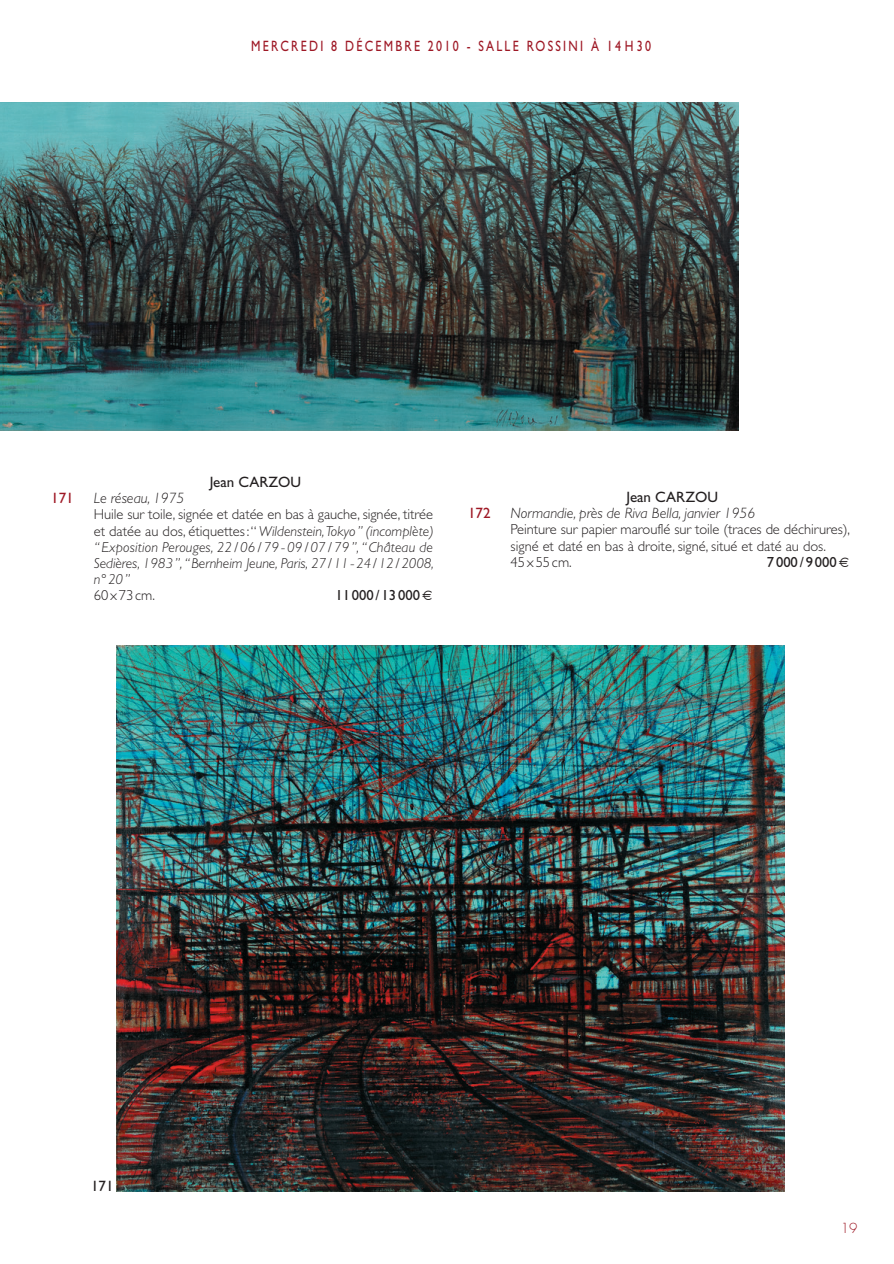
<style>
.page{position:relative;width:894px;height:1264px;background:#fff}
.page>*{position:absolute;margin:0;border:0;box-sizing:border-box;transform-origin:0 0}
.t1{font:italic 300 15px "Gill Sans";color:#231f20}
.t2{font:15px "Gill Sans";letter-spacing:.19em;color:#9e1825;scale:.8 1}
.t3{font:15px "Gill Sans";color:#231f20}
.t4{font:15px "Gill Sans";letter-spacing:.19em;color:#9e1825}
.t5{font:14.7px "Gill Sans";color:#231f20}
.t6{font:italic 300 14.4px/16.2px "Gill Sans";letter-spacing:-.005em;color:#231f20;text-align:justify}
.t7{font:300 14.4px/16.2px "Gill Sans";letter-spacing:-.005em;color:#231f20}
.t8{font:300 13.5px "Futura";color:#9e1825}
.s1{font-style:normal}
</style>
<div class="page">
<img style="left:0;top:102px;width:739px;height:328px">
<img style="left:116px;top:645px;width:668px;height:546px">
<p class="t2" style="left:251px;top:40px;width:502px">MERCREDI 8 DÉCEMBRE 2010 - SALLE ROSSINI À 14H30</p>
<p class="t4" style="left:51px;top:493px;width:24px">171</p>
<p class="t3" style="left:210px;top:477px;width:93px">Jean CARZOU</p>
<p class="t1" style="left:94px;top:493px;width:92px">Le réseau, 1975</p>
<p class="t6" style="left:94px;top:508px;width:341px"><span class="s1">Huile sur toile, signée et datée en bas à gauche, signée, titrée et datée au dos, étiquettes: “</span>Wildenstein, Tokyo” (incomplète) “ Exposition Perouges, 22 / 06 / 79 - 09 / 07 / 79 ”, “ Château de Sedières, 1983”, “Bernheim Jeune, Paris, 27/11-24/12/2008, n°20”</p>
<p class="t7" style="left:94px;top:588px;width:63px">60 x 73 cm.</p>
<p class="t5" style="left:335px;top:590px;width:86px">11000 / 13000</p>
<p class="t4" style="left:468px;top:508px;width:24px">172</p>
<p class="t3" style="left:626px;top:492px;width:93px">Jean CARZOU</p>
<p class="t1" style="left:510px;top:508px;width:246px">Normandie, près de Riva Bella, janvier 1956</p>
<p class="t7" style="left:510px;top:523px;width:341px">Peinture sur papier marouflé sur toile (traces de déchirures), signé et daté en bas à droite, signé, situé et daté au dos.<br>45 x 55 cm.</p>
<p class="t5" style="left:767px;top:556px;width:71px">7000 / 9000</p>
<p class="t3" style="left:91px;top:1180px;width:24px">171</p>
<p class="t8" style="left:841px;top:1221px;width:18px">19</p>
</div>
